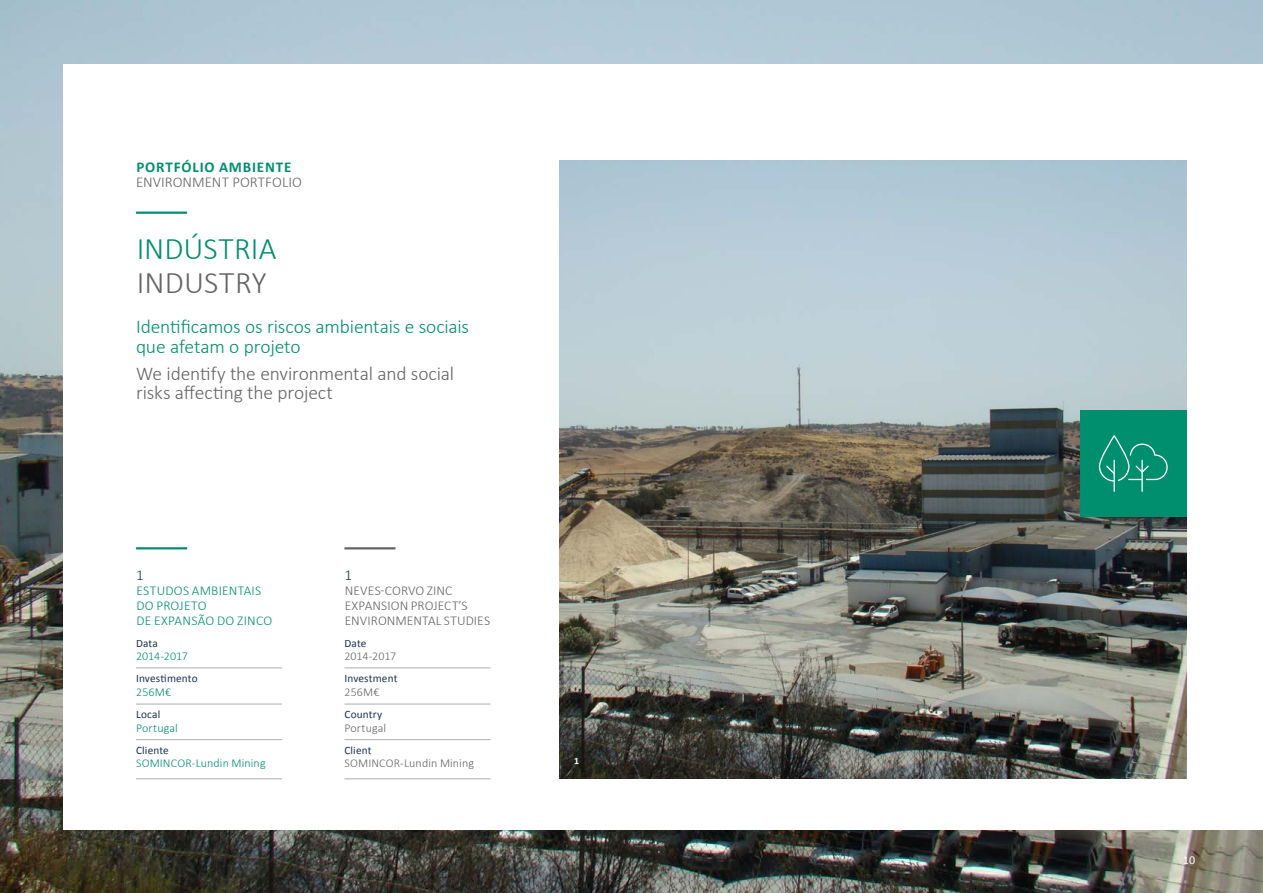
<style>
.page{position:relative;width:1263px;height:893px;background:#fff}
.page>*{position:absolute;margin:0;border:0;box-sizing:border-box;transform-origin:0 0}
.t1{font:300 31.5px "Calibri";color:#008f6e}
.t2{font:300 31.5px "Calibri";letter-spacing:.005em;color:#636466}
.t3{font:300 19.5px/19.5px "Calibri";letter-spacing:-.01em;color:#636466}
.t4{font:300 19.5px/19.5px "Calibri";letter-spacing:-.01em;color:#008f6e}
.t5{font:300 15px "Calibri";letter-spacing:.005em;color:#636466}
.t6{font:700 15px "Calibri";letter-spacing:.055em;color:#008f6e}
.t7{font:300 15px "Calibri";color:#1c3154}
.t8{font:300 13.5px/15px "Calibri";letter-spacing:.005em;color:#636466}
.t9{font:300 13.5px/15px "Calibri";letter-spacing:.015em;color:#008f6e}
.t10{font:300 12px "Calibri";letter-spacing:.005em;color:#008f6e}
.t11{font:300 12px "Calibri";letter-spacing:.005em;color:#636466}
.t12{font:12px "Calibri";color:#fff}
.t13{font:11.25px "Calibri";letter-spacing:.01em;color:#1c3154}
.t14{font:700 9.75px "Calibri";color:#fff}
</style>
<div class="page">
<img style="left:0;top:0;width:1263px;height:893px">
<div style="left:64px;top:64px;width:1199px;height:765px;background:#fff"></div>
<img style="left:559px;top:161px;width:627px;height:617px">
<div style="left:1080px;top:410px;width:106px;height:107px;background:#008f6e"></div>
<hr style="left:1141px;top:460px;width:2px;height:32px;background:#fff">
<hr style="left:1113px;top:460px;width:2px;height:32px;background:#fff">
<svg style="left:1099px;top:435px;width:69px;height:47px"></svg>
<hr style="left:136px;top:212px;width:51px;height:2px;background:#008f6e">
<hr style="left:136px;top:547px;width:51px;height:2px;background:#008f6e">
<hr style="left:344px;top:547px;width:51px;height:2px;background:#636466">
<hr style="left:136px;top:668px;width:146px;height:1px;background:#acaeb1">
<hr style="left:344px;top:668px;width:146px;height:1px;background:#acaeb1">
<hr style="left:136px;top:739px;width:146px;height:1px;background:#acaeb1">
<hr style="left:344px;top:739px;width:146px;height:1px;background:#acaeb1">
<hr style="left:136px;top:704px;width:146px;height:1px;background:#acaeb1">
<hr style="left:344px;top:704px;width:146px;height:1px;background:#acaeb1">
<hr style="left:136px;top:779px;width:146px;height:1px;background:#acaeb1">
<hr style="left:344px;top:779px;width:146px;height:1px;background:#acaeb1">
<p class="t6" style="left:136px;top:158px;width:157px">PORTFÓLIO AMBIENTE</p>
<p class="t5" style="left:136px;top:173px;width:168px">ENVIRONMENT PORTFOLIO</p>
<h1 class="t1" style="left:137px;top:229px;width:141px">INDÚSTRIA</h1>
<h1 class="t2" style="left:137px;top:263px;width:131px">INDUSTRY</h1>
<p class="t4" style="left:136px;top:317px;width:335px">Identificamos os riscos ambientais e sociais que afetam o projeto</p>
<p class="t3" style="left:136px;top:363px;width:319px">We identify the environmental and social risks affecting the project</p>
<p class="t7" style="left:136px;top:566px;width:9px">1</p>
<p class="t9" style="left:136px;top:583px;width:137px">ESTUDOS AMBIENTAIS<br>DO PROJETO<br>DE EXPANSÃO DO ZINCO</p>
<p class="t13" style="left:136px;top:636px;width:23px">Data</p>
<p class="t10" style="left:136px;top:649px;width:53px">2014-2017</p>
<p class="t13" style="left:136px;top:672px;width:63px">Investimento</p>
<p class="t10" style="left:136px;top:685px;width:37px">256M€</p>
<p class="t13" style="left:136px;top:707px;width:26px">Local</p>
<p class="t10" style="left:136px;top:720px;width:43px">Portugal</p>
<p class="t13" style="left:136px;top:743px;width:34px">Cliente</p>
<p class="t10" style="left:136px;top:756px;width:131px">SOMINCOR-Lundin Mining</p>
<p class="t7" style="left:344px;top:566px;width:9px">1</p>
<p class="t8" style="left:345px;top:583px;width:147px">NEVES-CORVO ZINC<br>EXPANSION PROJECT’S<br>ENVIRONMENTAL STUDIES</p>
<p class="t13" style="left:344px;top:636px;width:24px">Date</p>
<p class="t11" style="left:344px;top:649px;width:53px">2014-2017</p>
<p class="t13" style="left:344px;top:672px;width:55px">Investment</p>
<p class="t11" style="left:344px;top:685px;width:37px">256M€</p>
<p class="t13" style="left:344px;top:707px;width:39px">Country</p>
<p class="t11" style="left:344px;top:720px;width:43px">Portugal</p>
<p class="t13" style="left:344px;top:743px;width:29px">Client</p>
<p class="t11" style="left:344px;top:756px;width:131px">SOMINCOR-Lundin Mining</p>
<p class="t14" style="left:574px;top:754px;width:6px">1</p>
<p class="t12" style="left:1183px;top:853px;width:14px">10</p>
</div>
